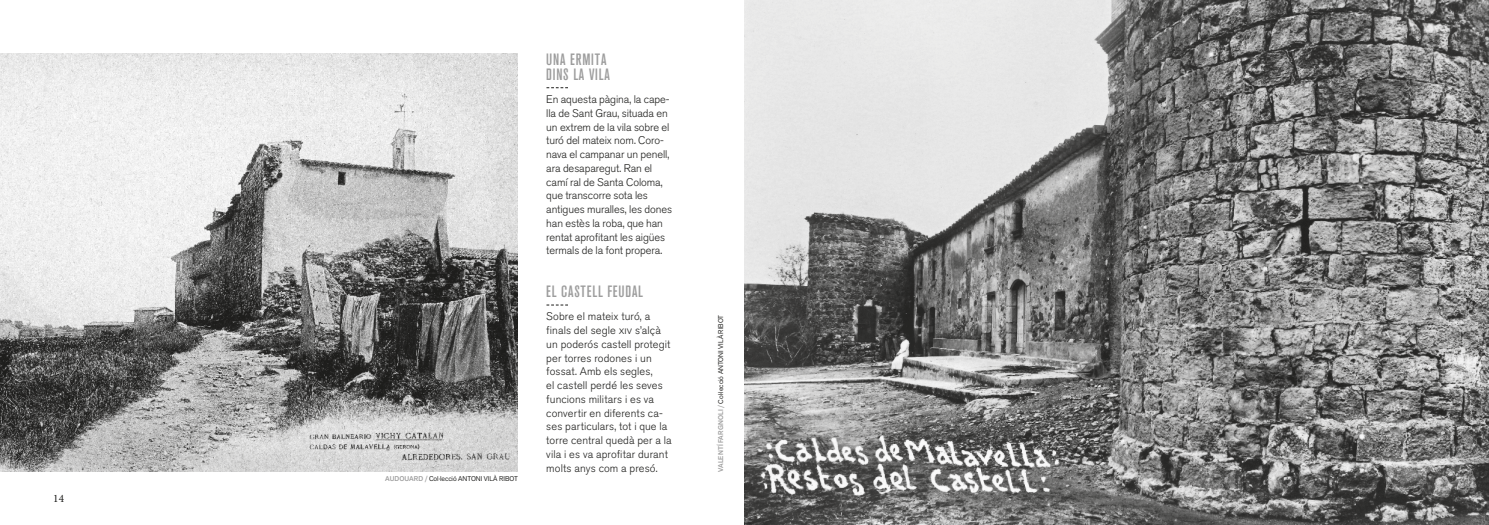
<style>
.page{position:relative;width:1489px;height:525px;background:#fff}
.page>*{position:absolute;margin:0;border:0;box-sizing:border-box;transform-origin:0 0}
.t1{font:500 condensed 16.25px/15px "Akzidenz Grotesk BQ";letter-spacing:.05em;color:#9d9d9d}
.t2{font:11.25px "Minion Pro";color:#1d1d1b}
.t3{font:300 11px/13.8px "Akzidenz Grotesk BQ";color:#1d1d1b}
.t4{font:6.88px "Akzid Grtsk Next";color:#1d1d1b}
.s1{font-weight:500;color:#9d9d9d}
.s2{font-family:"Akzidenz Grotesk BQ Light SC";font-weight:400}
</style>
<div class="page">
<svg style="left:546px;top:87px;width:22px;height:1px"></svg>
<svg style="left:546px;top:304px;width:22px;height:1px"></svg>
<img style="left:0;top:53px;width:517px;height:418px">
<img style="left:744px;top:0;width:744px;height:524px">
<p class="t2" style="left:53px;top:491px;width:12px">14</p>
<p class="t4" style="left:385px;top:473px;width:134px"><span class="s1">AUDOUARD /</span> Col·lecció ANTONI VILÀ RIBOT</p>
<h1 class="t1" style="left:546px;top:51px;width:65px">UNA ERMITA<br>DINS LA VILA</h1>
<p class="t3" style="left:546px;top:93px;width:127px">En aquesta pàgina, la cape&shy;lla de Sant Grau, situada en un extrem de la vila sobre el turó del mateix nom. Coro&shy;nava el campanar un penell, ara desaparegut. Ran el camí ral de Santa Coloma, que transcorre sota les antigues muralles, les dones han estès la roba, que han rentat aprofitant les aigües termals de la font propera.</p>
<h1 class="t1" style="left:546px;top:284px;width:98px">EL CASTELL FEUDAL</h1>
<p class="t3" style="left:546px;top:310px;width:127px">Sobre el mateix turó, a finals del segle <span class="s2">xiv</span> s’alçà un poderós castell protegit per torres rodones i un fossat. Amb els segles,<br>el castell perdé les seves funcions militars i es va convertir en diferents ca&shy;ses particulars, tot i que la torre central quedà per a la vila i es va aprofitar durant molts anys com a presó.</p>
<p class="t4" style="left:716px;top:471px;width:158px;rotate:-90deg"><span class="s1">VALENTÍ FARGNOLI /</span> Col·lecció ANTONI VILÀ RIBOT</p>
</div>
